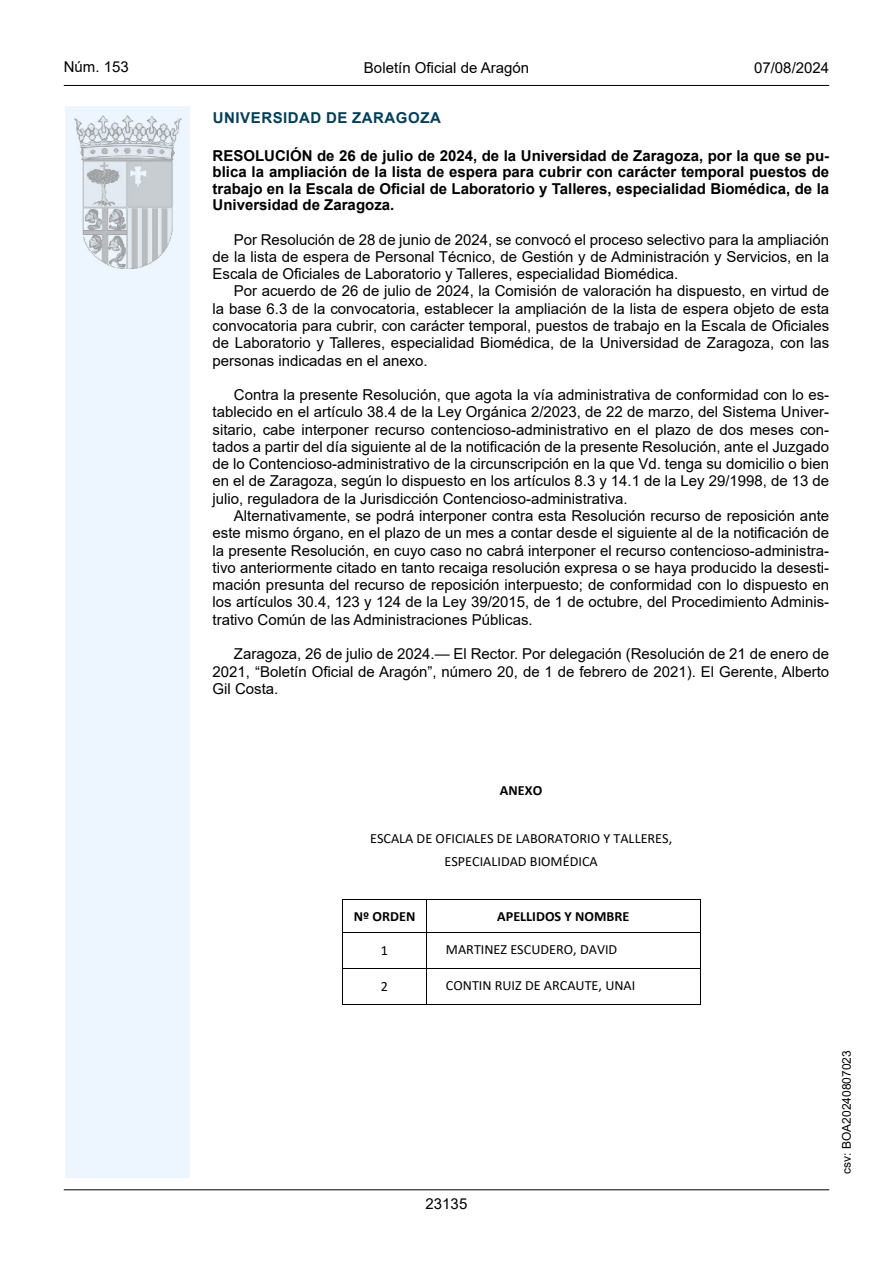
<style>
.page{position:relative;width:893px;height:1263px;background:#fff}
.page>*{position:absolute;margin:0;border:0;box-sizing:border-box;transform-origin:0 0}
.inicio_de_parrafo{font:15px/17.2px "Arial";color:#000;text-align:justify}
.Titulo_text{font:15px/16.5px "Arial Bold MT2";color:#000;text-align:justify}
.estilo_head-c{font:15px "Arial";color:#000}
.emisor_text{font:15px "Arial Bold MT2";letter-spacing:.035em;color:#003f58}
.estilo_head-d{font:15px "Arial MT2";color:#000}
.estilo_head-i{font:15px "Arial MT2";color:#000}
.numero_pagina{font:15px "Arial MT2";color:#000}
.t1{font:14.1px/23.7px "Nxdrmr Calibri";color:#000;text-align:center}
.t2{font:700 14.1px "Ddmybp Calibri";color:#000}
.estilo_head-i-2{font:12px "Arial MT2";color:#000}
.s1{font-family:"Arial";font-weight:700}
</style>
<div class="page">
<div style="left:65px;top:106px;width:125px;height:1072px;background:#edf6fe"></div>
<img style="left:75px;top:115px;width:106px;height:153px">
<hr style="left:64px;top:85px;width:765px;height:1px;background:#000">
<hr style="left:64px;top:1189px;width:765px;height:1px;background:#000">
<hr style="left:343px;top:899px;width:83px;height:1px;background:#000">
<hr style="left:427px;top:899px;width:273px;height:1px;background:#000">
<hr style="left:342px;top:900px;width:1px;height:32px;background:#000">
<hr style="left:426px;top:900px;width:1px;height:32px;background:#000">
<hr style="left:700px;top:900px;width:1px;height:32px;background:#000">
<hr style="left:343px;top:932px;width:83px;height:1px;background:#000">
<hr style="left:427px;top:932px;width:273px;height:1px;background:#000">
<hr style="left:342px;top:933px;width:1px;height:35px;background:#000">
<hr style="left:426px;top:933px;width:1px;height:35px;background:#000">
<hr style="left:700px;top:933px;width:1px;height:35px;background:#000">
<hr style="left:343px;top:968px;width:83px;height:1px;background:#000">
<hr style="left:427px;top:968px;width:273px;height:1px;background:#000">
<hr style="left:342px;top:969px;width:1px;height:35px;background:#000">
<hr style="left:343px;top:1004px;width:83px;height:1px;background:#000">
<hr style="left:426px;top:969px;width:1px;height:35px;background:#000">
<hr style="left:427px;top:1004px;width:273px;height:1px;background:#000">
<hr style="left:700px;top:969px;width:1px;height:35px;background:#000">
<p class="estilo_head-i" style="left:64px;top:57px;width:67px">Núm. 153</p>
<p class="estilo_head-c" style="left:364px;top:57px;width:167px">Boletín Oficial de Aragón</p>
<p class="estilo_head-d" style="left:754px;top:57px;width:77px">07/08/2024</p>
<h5 class="emisor_text" style="left:213px;top:107px;width:229px">UNIVERSIDAD DE ZARAGOZA</h5>
<p class="Titulo_text" style="left:213px;top:147px;width:618px">RESOLUCIÓN de 26 de julio de 2024, de la Universidad de Zaragoza, por la que se pu&shy;blica la ampliación de la lista de espera para cubrir con carácter temporal puestos de <span class="s1">trabajo en la Escala de Oficial de Laboratorio y Talleres, especialidad Biomédica, de la </span>Universidad de Zaragoza.</p>
<p class="inicio_de_parrafo" style="left:213px;top:231px;width:618px;text-indent:21px">Por Resolución de 28 de junio de 2024, se convocó el proceso selectivo para la ampliación de la lista de espera de Personal Técnico, de Gestión y de Administración y Servicios, en la Escala de Oficiales de Laboratorio y Talleres, especialidad Biomédica.</p>
<p class="inicio_de_parrafo" style="left:213px;top:282px;width:618px;text-indent:21px">Por acuerdo de 26 de julio de 2024, la Comisión de valoración ha dispuesto, en virtud de la base 6.3 de la convocatoria, establecer la ampliación de la lista de espera objeto de esta convocatoria para cubrir, con carácter temporal, puestos de trabajo en la Escala de Oficiales de Laboratorio y Talleres, especialidad Biomédica, de la Universidad de Zaragoza, con las personas indicadas en el anexo.</p>
<p class="inicio_de_parrafo" style="left:213px;top:386px;width:618px;text-indent:21px">Contra la presente Resolución, que agota la vía administrativa de conformidad con lo es&shy;tablecido en el artículo 38.4 de la Ley Orgánica 2/2023, de 22 de marzo, del Sistema Univer&shy;sitario, cabe interponer recurso contencioso-administrativo en el plazo de dos meses con&shy;tados a partir del día siguiente al de la notificación de la presente Resolución, ante el Juzgado de lo Contencioso-administrativo de la circunscripción en la que Vd. tenga su domicilio o bien en el de Zaragoza, según lo dispuesto en los artículos 8.3 y 14.1 de la Ley 29/1998, de 13 de julio, reguladora de la Jurisdicción Contencioso-administrativa.</p>
<p class="inicio_de_parrafo" style="left:213px;top:507px;width:618px;text-indent:21px">Alternativamente, se podrá interponer contra esta Resolución recurso de reposición ante este mismo órgano, en el plazo de un mes a contar desde el siguiente al de la notificación de la presente Resolución, en cuyo caso no cabrá interponer el recurso contencioso-administra&shy;tivo anteriormente citado en tanto recaiga resolución expresa o se haya producido la desesti&shy;mación presunta del recurso de reposición interpuesto; de conformidad con lo dispuesto en los artículos 30.4, 123 y 124 de la Ley 39/2015, de 1 de octubre, del Procedimiento Adminis&shy;trativo Común de las Administraciones Públicas.</p>
<p class="inicio_de_parrafo" style="left:213px;top:645px;width:618px;text-indent:21px">Zaragoza, 26 de julio de 2024.— El Rector. Por delegación (Resolución de 21 de enero de 2021, “Boletín Oficial de Aragón”, número 20, de 1 de febrero de 2021). El Gerente, Alberto Gil Costa.</p>
<p class="t2" style="left:500px;top:781px;width:44px">ANEXO</p>
<p class="t1" style="left:370px;top:826px;width:304px">ESCALA DE OFICIALES DE LABORATORIO Y TALLERES,<br>ESPECIALIDAD BIOMÉDICA</p>
<p class="t2" style="left:354px;top:906px;width:63px">Nº ORDEN</p>
<p class="t2" style="left:497px;top:906px;width:134px">APELLIDOS Y NOMBRE</p>
<p class="t1" style="left:381px;top:938px;width:9px">1</p>
<p class="t1" style="left:446px;top:937px;width:173px">MARTINEZ ESCUDERO, DAVID</p>
<p class="t1" style="left:381px;top:974px;width:9px">2</p>
<p class="t1" style="left:446px;top:973px;width:191px">CONTIN RUIZ DE ARCAUTE, UNAI</p>
<p class="numero_pagina" style="left:426px;top:1193px;width:43px">23135</p>
<p class="estilo_head-i-2" style="left:838px;top:1174px;width:125px;rotate:-90deg">csv: BOA20240807023</p>
</div>
